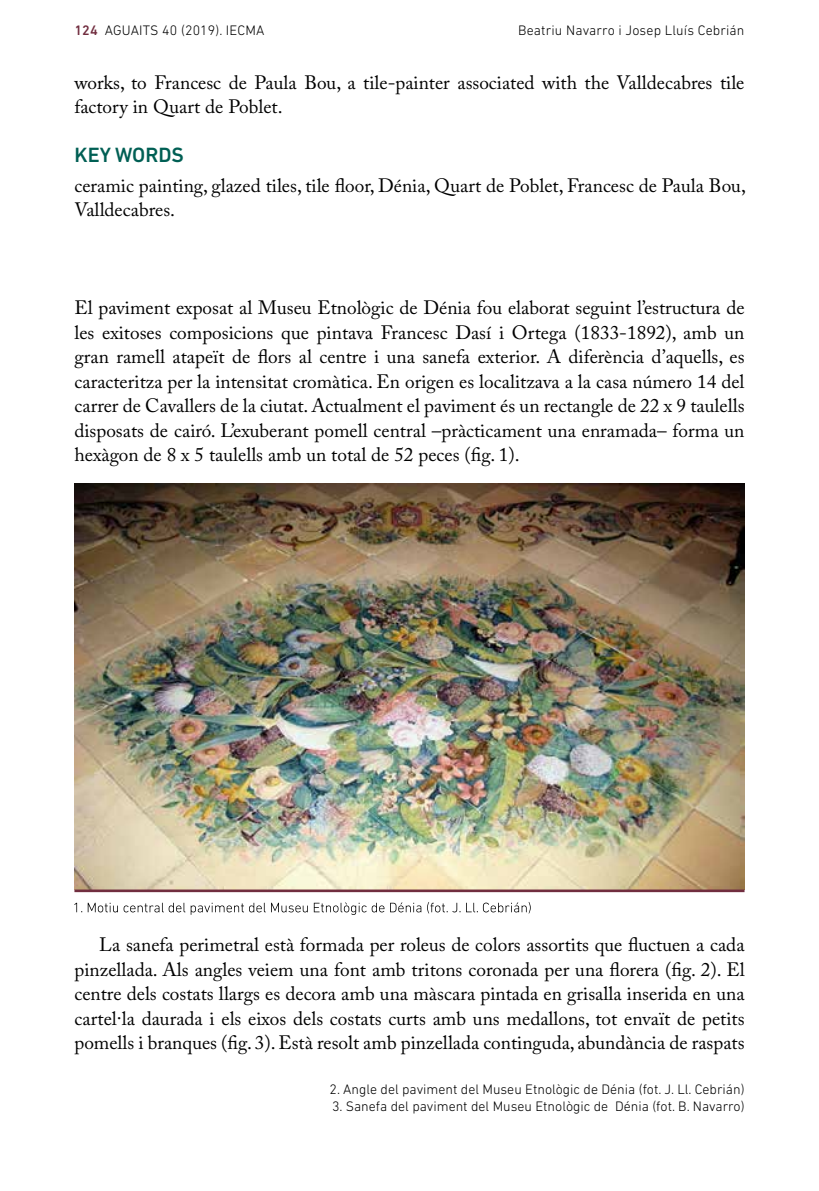
<style>
.page{position:relative;width:819px;height:1191px;background:#fff}
.page>*{position:absolute;margin:0;border:0;box-sizing:border-box;transform-origin:0 0}
.t1{font:500 21px "DIN Next LT Pro";color:#005f54}
.t2{font:19.25px/24.5px "Adobe Caslon Pro";color:#000}
.t3{font:300 14px "DIN Next LT Pro";color:#000}
.s1{font-weight:500;color:#712d3f}
</style>
<div class="page">
<img style="left:74px;top:483px;width:670px;height:406px">
<hr style="left:74px;top:889px;width:670px;height:3px;background:#712d3f">
<svg style="left:74px;top:902px;width:456px;height:13px"></svg>
<p class="t3" style="left:74px;top:23px;width:191px"><span class="s1">124</span> AGUAITS 40 (2019). IECMA</p>
<p class="t2" style="left:74px;top:70px;width:671px">works, to Francesc de Paula Bou, a tile-painter associated with the Valldecabres tile factory in Quart de Poblet.</p>
<p class="t1" style="left:74px;top:143px;width:111px">KEY WORDS</p>
<p class="t2" style="left:74px;top:173px;width:673px">ceramic painting, glazed tiles, tile floor, Dénia, Quart de Poblet, Francesc de Paula Bou,<br>Valldecabres.</p>
<p class="t3" style="left:518px;top:23px;width:228px">Beatriu Navarro i Josep Lluís Cebrián</p>
<p class="t2" style="left:74px;top:295px;width:671px;text-align:justify">El paviment exposat al Museu Etnològic de Dénia fou elaborat seguint l’estructura de les exitoses composicions que pintava Francesc Dasí i Ortega (1833-1892), amb un gran ramell atapeït de flors al centre i una sanefa exterior. A diferència d’aquells, es caracteritza per la intensitat cromàtica. En origen es localitzava a la casa número 14 del carrer de Cavallers de la ciutat. Actualment el paviment és un rectangle de 22 x 9 taulells disposats de cairó. L’exuberant pomell central –pràcticament una enramada– forma un hexàgon de 8 x 5 taulells amb un total de 52 peces (fig. 1).</p>
<p class="t2" style="left:74px;top:932px;width:671px;text-align:justify;text-indent:25px">La sanefa perimetral està formada per roleus de colors assortits que fluctuen a cada pinzellada. Als angles veiem una font amb tritons coronada per una florera (fig. 2). El centre dels costats llargs es decora amb una màscara pintada en grisalla inserida en una cartel·la daurada i els eixos dels costats curts amb uns medallons, tot envaït de petits pomells i branques (fig. 3). Està resolt amb pinzellada continguda, abundància de raspats</p>
<p class="t3" style="left:329px;top:1081px;width:416px">2. Angle del paviment del Museu Etnològic de Dénia (fot. J. Ll. Cebrián)</p>
<p class="t3" style="left:332px;top:1097px;width:414px">3. Sanefa del paviment del Museu Etnològic de Dénia (fot. B. Navarro)</p>
</div>
